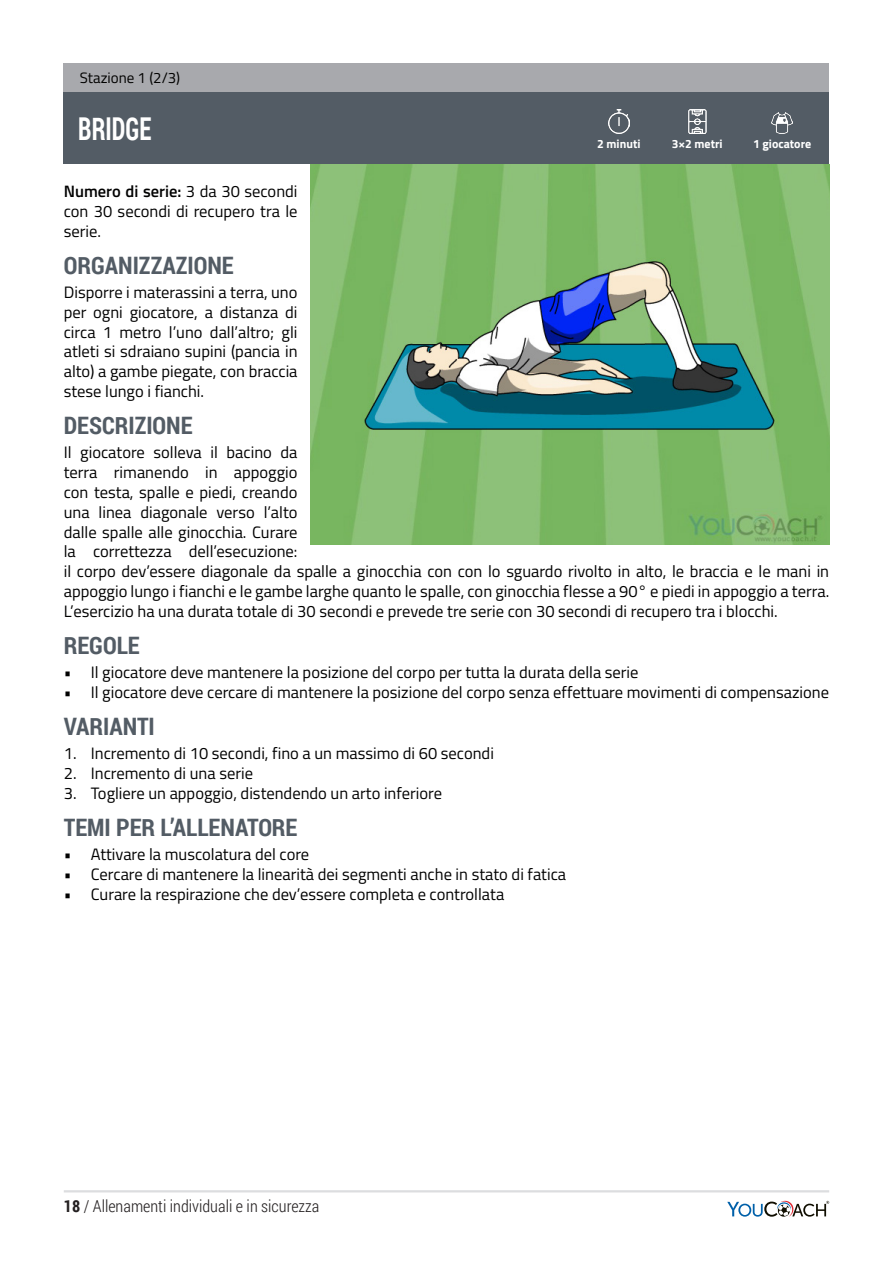
<style>
.page{position:relative;width:893px;height:1263px;background:#fff}
.page>*{position:absolute;margin:0;border:0;box-sizing:border-box;transform-origin:0 0}
.t1{font:700 31.5px "Roboto Condensed";color:#fff;scale:.77 1}
.t2{font:700 24px "Roboto Condensed";color:#535c65}
.t3{font:16.5px/19.8px "Titillium Web";color:#010100;text-align:justify}
.t4{font:300 16.5px "Roboto Condensed";color:#231f20}
.t5{font:15px "Titillium Web";color:#010100}
.t6{font:700 12px "Titillium Web";color:#fff}
.s1{font-weight:600}
.s2{font-weight:700}
</style>
<div class="page">
<hr style="left:64px;top:1190px;width:765px;height:2px;background:#dcdddf">
<svg style="left:727px;top:1201px;width:102px;height:16px"></svg>
<div style="left:64px;top:64px;width:765px;height:29px;background:#a8a9ad"></div>
<img style="left:310px;top:164px;width:519px;height:381px">
<div style="left:64px;top:93px;width:765px;height:71px;background:#535c65"></div>
<img style="left:608px;top:110px;width:21px;height:23px">
<img style="left:688px;top:110px;width:18px;height:23px">
<img style="left:771px;top:113px;width:21px;height:21px">
<p class="t5" style="left:80px;top:67px;width:102px">Stazione 1 (2/3)</p>
<p class="t1" style="left:78px;top:106px;width:96px">BRIDGE</p>
<p class="t6" style="left:597px;top:135px;width:45px">2 minuti</p>
<p class="t6" style="left:672px;top:135px;width:52px">3×2 metri</p>
<p class="t6" style="left:753px;top:135px;width:60px">1 giocatore</p>
<p class="t3" style="left:64px;top:181px;width:235px"><span class="s1">Numero di serie:</span> 3 da 30 secondi con 30 secondi di recupero tra le serie.</p>
<p class="t2" style="left:64px;top:249px;width:171px">ORGANIZZAZIONE</p>
<p class="t3" style="left:64px;top:282px;width:235px">Disporre i materassini a terra, uno per ogni giocatore, a distanza di circa 1 metro l’uno dall’altro; gli atleti si sdraiano supini (pancia in alto) a gambe piegate, con braccia stese lungo i fianchi.</p>
<p class="t2" style="left:64px;top:409px;width:130px">DESCRIZIONE</p>
<p class="t3" style="left:64px;top:442px;width:767px;text-align:left">Il giocatore solleva il bacino da<br>terra rimanendo in appoggio<br>con testa, spalle e piedi, creando<br>una linea diagonale verso l’alto<br>dalle spalle alle ginocchia. Curare<br>la correttezza dell’esecuzione:<br>il corpo dev’essere diagonale da spalle a ginocchia con con lo sguardo rivolto in alto, le braccia e le mani in appoggio lungo i fianchi e le gambe larghe quanto le spalle, con ginocchia flesse a 90° e piedi in appoggio a terra.<br>L’esercizio ha una durata totale di 30 secondi e prevede tre serie con 30 secondi di recupero tra i blocchi.</p>
<p class="t2" style="left:64px;top:629px;width:77px">REGOLE</p>
<p class="t3" style="left:64px;top:662px;width:576px">• Il giocatore deve mantenere la posizione del corpo per tutta la durata della serie</p>
<p class="t3" style="left:64px;top:681px;width:767px">• Il giocatore deve cercare di mantenere la posizione del corpo senza effettuare movimenti di compensazione</p>
<p class="t2" style="left:64px;top:710px;width:93px">VARIANTI</p>
<p class="t3" style="left:64px;top:743px;width:432px">1. Incremento di 10 secondi, fino a un massimo di 60 secondi</p>
<p class="t3" style="left:64px;top:763px;width:191px">2. Incremento di una serie</p>
<p class="t3" style="left:64px;top:782px;width:380px">3. Togliere un appoggio, distendendo un arto inferiore</p>
<p class="t2" style="left:64px;top:811px;width:235px">TEMI PER L’ALLENATORE</p>
<p class="t3" style="left:64px;top:844px;width:247px">• Attivare la muscolatura del core</p>
<p class="t3" style="left:64px;top:864px;width:504px">• Cercare di mantenere la linearità dei segmenti anche in stato di fatica</p>
<p class="t3" style="left:64px;top:883px;width:442px">• Curare la respirazione che dev’essere completa e controllata</p>
<p class="t4" style="left:64px;top:1194px;width:257px"><span class="s2">18</span> / Allenamenti individuali e in sicurezza</p>
</div>
